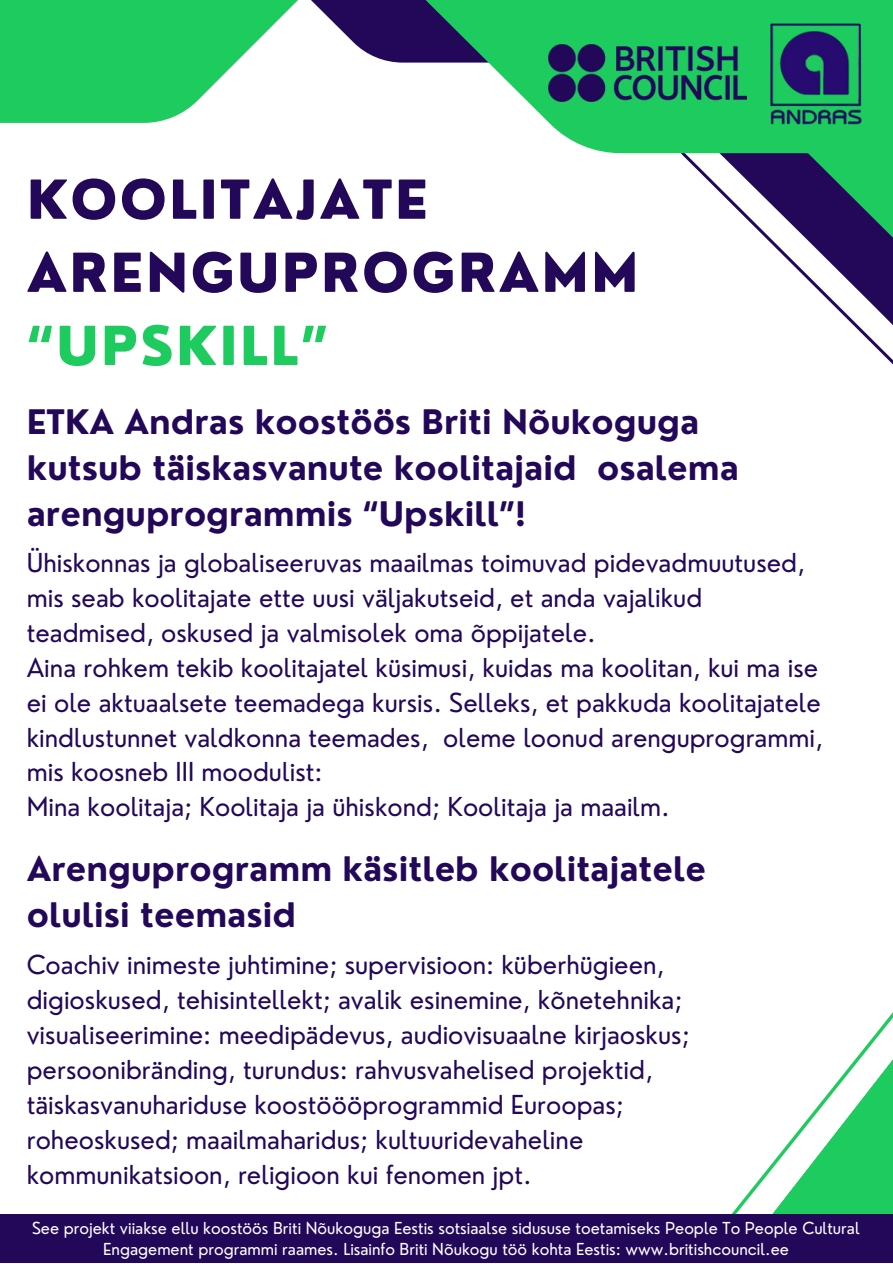
<style>
.page{position:relative;width:893px;height:1264px;background:#fff}
.page>*{position:absolute;margin:0;border:0;box-sizing:border-box;transform-origin:0 0}
.t1{font:800 52.35px/73.1px "Nourd";letter-spacing:.04em;color:#23085a}
.t2{font:700 33px/46px "Nourd";color:#23085a}
.t3{font:25.5px/34.8px "Nourd";color:#23085a}
.t4{font:16.05px/21.5px "Nourd";color:#fff;text-align:center}
.s1{color:#1ecb5e}
</style>
<div class="page">
<svg style="left:773px;top:245px;width:119px;height:119px"></svg>
<svg style="left:326px;top:0;width:306px;height:153px"></svg>
<svg style="left:0;top:0;width:326px;height:123px"></svg>
<svg style="left:632px;top:0;width:260px;height:245px;fill:#1ecb5e"></svg>
<img style="left:549px;top:44px;width:197px;height:57px">
<img style="left:767px;top:21px;width:98px;height:106px">
<svg style="left:731px;top:1013px;width:161px;height:201px"></svg>
<div style="left:0;top:1214px;width:892px;height:48px;background:#23085a"></div>
<p class="t1" style="left:27px;top:163px;width:613px">KOOLITAJATE<br>ARENGUPROGRAMM <span class="s1">“UPSKILL”</span></p>
<p class="t2" style="left:27px;top:398px;width:713px">ETKA Andras koostöös Briti Nõukoguga kutsub täiskasvanute koolitajaid osalema arenguprogrammis “Upskill”!</p>
<p class="t3" style="left:27px;top:545px;width:779px">Ühiskonnas ja globaliseeruvas maailmas toimuvad pidevadmuutused, mis seab koolitajate ette uusi väljakutseid, et anda vajalikud teadmised, oskused ja valmisolek oma õppijatele.</p>
<p class="t3" style="left:27px;top:649px;width:797px">Aina rohkem tekib koolitajatel küsimusi, kuidas ma koolitan, kui ma ise ei ole aktuaalsete teemadega kursis. Selleks, et pakkuda koolitajatele kindlustunnet valdkonna teemades, oleme loonud arenguprogrammi, mis koosneb III moodulist:</p>
<p class="t3" style="left:27px;top:789px;width:644px">Mina koolitaja; Koolitaja ja ühiskond; Koolitaja ja maailm.</p>
<p class="t2" style="left:27px;top:845px;width:681px">Arenguprogramm käsitleb koolitajatele olulisi teemasid</p>
<p class="t3" style="left:27px;top:947px;width:664px">Coachiv inimeste juhtimine; supervisioon: küberhügieen, digioskused, tehisintellekt; avalik esinemine, kõnetehnika; visualiseerimine: meedipädevus, audiovisuaalne kirjaoskus; persoonibränding, turundus: rahvusvahelised projektid, täiskasvanuhariduse koostöööprogrammid Euroopas; roheoskused; maailmaharidus; kultuuridevaheline kommunikatsioon, religioon kui fenomen jpt.</p>
<p class="t4" style="left:32px;top:1216px;width:829px">See projekt viiakse ellu koostöös Briti Nõukoguga Eestis sotsiaalse sidususe toetamiseks People To People Cultural<br>Engagement programmi raames. Lisainfo Briti Nõukogu töö kohta Eestis: www.britishcouncil.ee</p>
</div>
